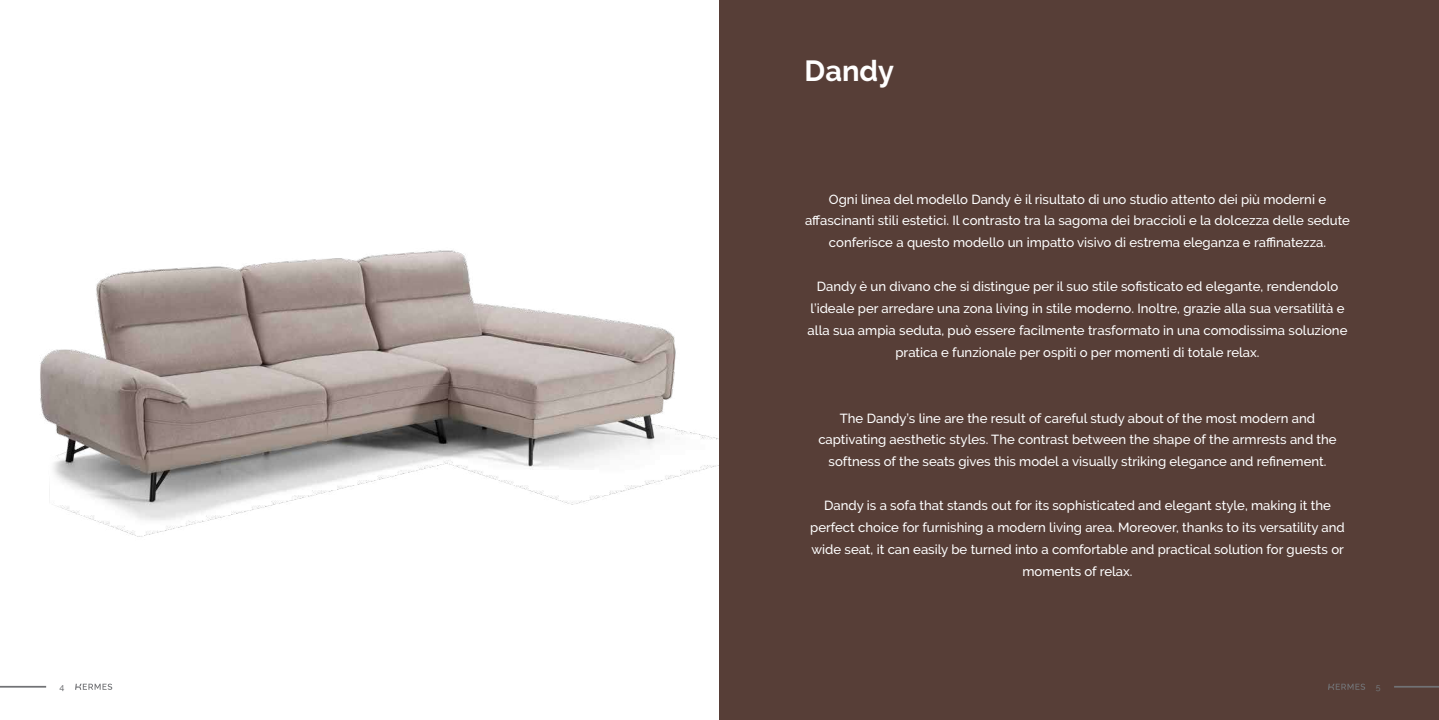
<style>
.page{position:relative;width:1439px;height:720px;background:#fff}
.page>*{position:absolute;margin:0;border:0;box-sizing:border-box;transform-origin:0 0}
.t1{font:700 28.96px "Raleway";color:#fff}
.t2{font:500 13.12px/21.9px "Raleway";color:#fff;text-align:center}
.t3{font:500 8.75px "Raleway";color:#717275}
</style>
<div class="page">
<img style="left:40px;top:250px;width:679px;height:287px">
<div style="left:719px;top:0;width:720px;height:719px;background:#573e37"></div>
<svg style="left:75px;top:683px;width:37px;height:6px"></svg>
<svg style="left:1328px;top:683px;width:37px;height:6px"></svg>
<hr style="left:0;top:685px;width:46px;height:2px;background:#717275">
<hr style="left:1394px;top:685px;width:45px;height:2px;background:#717275">
<h1 class="t1" style="left:804px;top:54px;width:91px">Dandy</h1>
<p class="t2" style="left:805px;top:188px;width:546px">Ogni linea del modello Dandy è il risultato di uno studio attento dei più moderni e affascinanti stili estetici. Il contrasto tra la sagoma dei braccioli e la dolcezza delle sedute conferisce a questo modello un impatto visivo di estrema eleganza e raffinatezza.</p>
<p class="t2" style="left:807px;top:275px;width:541px">Dandy è un divano che si distingue per il suo stile sofisticato ed elegante, rendendolo l’ideale per arredare una zona living in stile moderno. Inoltre, grazie alla sua versatilità e alla sua ampia seduta, può essere facilmente trasformato in una comodissima soluzione pratica e funzionale per ospiti o per momenti di totale relax.</p>
<p class="t2" style="left:818px;top:407px;width:520px">The Dandy’s line are the result of careful study about of the most modern and captivating aesthetic styles. The contrast between the shape of the armrests and the softness of the seats gives this model a visually striking elegance and refinement.</p>
<p class="t2" style="left:810px;top:494px;width:536px">Dandy is a sofa that stands out for its sophisticated and elegant style, making it the perfect choice for furnishing a modern living area. Moreover, thanks to its versatility and wide seat, it can easily be turned into a comfortable and practical solution for guests or moments of relax.</p>
<p class="t3" style="left:60px;top:681px;width:6px">4</p>
<p class="t3" style="left:1375px;top:681px;width:6px">5</p>
</div>
